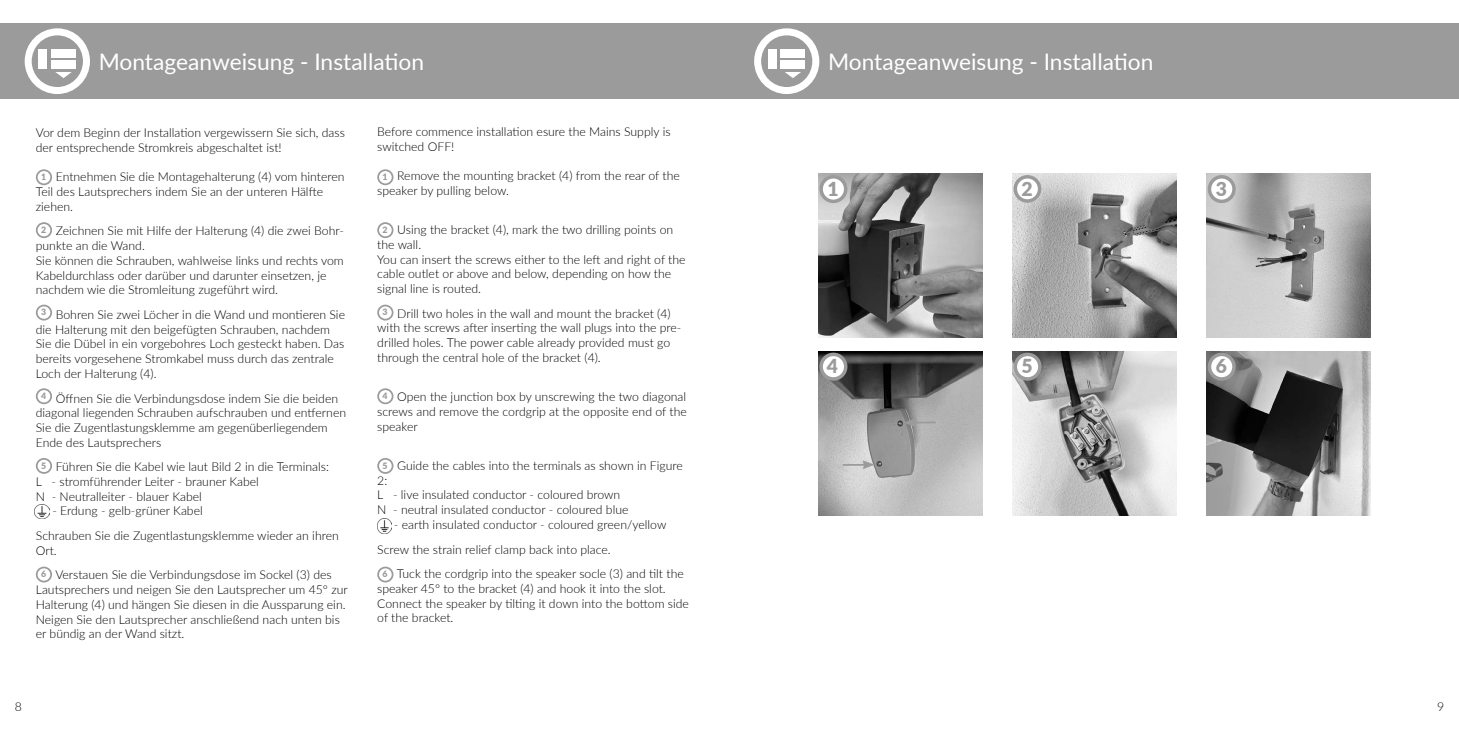
<style>
.page{position:relative;width:1459px;height:730px;background:#fff}
.page>*{position:absolute;margin:0;border:0;box-sizing:border-box;transform-origin:0 0}
.t1{font:22.75px "Lato";color:#fff}
.t2{font:900 19.25px "Lato";color:#9b9b9b}
.t3{font:300 12.25px/14.7px "Lato";color:#000}
.t4{font:900 8.75px "Lato";color:#9b9b9b}
</style>
<div class="page">
<div style="left:0;top:24px;width:1458px;height:75px;background:#9b9b9b"></div>
<div style="left:25px;top:28px;width:65px;height:66px;border:7px solid #fff;border-radius:50%"></div>
<div style="left:51px;top:49px;width:25px;height:8px;background:#fff"></div>
<div style="left:39px;top:49px;width:8px;height:20px;background:#fff"></div>
<svg style="left:55px;top:72px;width:17px;height:6px"></svg>
<div style="left:51px;top:61px;width:25px;height:8px;background:#fff"></div>
<img style="left:377px;top:518px;width:15px;height:15px">
<img style="left:35px;top:504px;width:14px;height:14px">
<div style="left:754px;top:28px;width:65px;height:66px;border:7px solid #fff;border-radius:50%"></div>
<div style="left:780px;top:49px;width:25px;height:8px;background:#fff"></div>
<div style="left:768px;top:49px;width:8px;height:20px;background:#fff"></div>
<svg style="left:785px;top:72px;width:16px;height:6px"></svg>
<div style="left:780px;top:61px;width:25px;height:8px;background:#fff"></div>
<img style="left:1012px;top:351px;width:164px;height:164px">
<img style="left:1206px;top:174px;width:164px;height:163px">
<img style="left:1012px;top:174px;width:164px;height:163px">
<img style="left:818px;top:174px;width:164px;height:163px">
<img style="left:818px;top:351px;width:164px;height:164px">
<img style="left:1206px;top:351px;width:164px;height:164px">
<div style="left:821px;top:177px;width:24px;height:24px;background:#fff;border-radius:50%"></div>
<div style="left:819px;top:175px;width:28px;height:28px;border:4px solid #9b9b9b;border-radius:50%"></div>
<div style="left:1015px;top:177px;width:24px;height:24px;background:#fff;border-radius:50%"></div>
<div style="left:1013px;top:175px;width:28px;height:28px;border:4px solid #9b9b9b;border-radius:50%"></div>
<div style="left:1209px;top:177px;width:25px;height:24px;background:#fff;border-radius:50%"></div>
<div style="left:1207px;top:175px;width:28px;height:28px;border:4px solid #9b9b9b;border-radius:50%"></div>
<div style="left:821px;top:354px;width:24px;height:25px;background:#fff;border-radius:50%"></div>
<div style="left:819px;top:352px;width:28px;height:28px;border:4px solid #9b9b9b;border-radius:50%"></div>
<div style="left:1015px;top:354px;width:24px;height:25px;background:#fff;border-radius:50%"></div>
<div style="left:1013px;top:352px;width:28px;height:28px;border:4px solid #9b9b9b;border-radius:50%"></div>
<div style="left:1209px;top:354px;width:25px;height:25px;background:#fff;border-radius:50%"></div>
<div style="left:1207px;top:352px;width:28px;height:28px;border:4px solid #9b9b9b;border-radius:50%"></div>
<hr style="left:913px;top:421px;width:22px;height:2px;background:#9b9b9b">
<svg style="left:903px;top:418px;width:13px;height:9px"></svg>
<hr style="left:843px;top:463px;width:22px;height:2px;background:#9b9b9b">
<svg style="left:862px;top:460px;width:12px;height:9px"></svg>
<div style="left:36px;top:169px;width:16px;height:16px;border:2px solid #9b9b9b;border-radius:50%"></div>
<div style="left:36px;top:222px;width:16px;height:16px;border:2px solid #9b9b9b;border-radius:50%"></div>
<div style="left:36px;top:304px;width:16px;height:16px;border:2px solid #9b9b9b;border-radius:50%"></div>
<div style="left:36px;top:388px;width:16px;height:16px;border:2px solid #9b9b9b;border-radius:50%"></div>
<div style="left:36px;top:457px;width:16px;height:16px;border:2px solid #9b9b9b;border-radius:50%"></div>
<div style="left:36px;top:566px;width:16px;height:16px;border:2px solid #9b9b9b;border-radius:50%"></div>
<div style="left:377px;top:169px;width:16px;height:16px;border:2px solid #9b9b9b;border-radius:50%"></div>
<div style="left:377px;top:222px;width:16px;height:16px;border:2px solid #9b9b9b;border-radius:50%"></div>
<div style="left:377px;top:304px;width:16px;height:16px;border:2px solid #9b9b9b;border-radius:50%"></div>
<div style="left:377px;top:388px;width:16px;height:16px;border:2px solid #9b9b9b;border-radius:50%"></div>
<div style="left:377px;top:457px;width:16px;height:16px;border:2px solid #9b9b9b;border-radius:50%"></div>
<div style="left:377px;top:566px;width:16px;height:16px;border:2px solid #9b9b9b;border-radius:50%"></div>
<h1 class="t1" style="left:99px;top:45px;width:327px">Montageanweisung - Installation</h1>
<p class="t3" style="left:36px;top:125px;width:310px">Vor dem Beginn der Installation vergewissern Sie sich, dass der entsprechende Stromkreis abgeschaltet ist!</p>
<p class="t3" style="left:36px;top:169px;width:310px;text-indent:20px">Entnehmen Sie die Montagehalterung (4) vom hinteren<br>Teil des Lautsprechers indem Sie an der unteren Hälfte ziehen.</p>
<p class="t3" style="left:36px;top:223px;width:309px;text-indent:20px">Zeichnen Sie mit Hilfe der Halterung (4) die zwei Bohr&shy;punkte an die Wand.<br>Sie können die Schrauben, wahlweise links und rechts vom Kabeldurchlass oder darüber und darunter einsetzen, je nachdem wie die Stromleitung zugeführt wird.</p>
<p class="t3" style="left:36px;top:306px;width:311px;text-indent:20px">Bohren Sie zwei Löcher in die Wand und montieren Sie die Halterung mit den beigefügten Schrauben, nachdem Sie die Dübel in ein vorgebohres Loch gesteckt haben. Das bereits vorgesehene Stromkabel muss durch das zentrale Loch der Halterung (4).</p>
<p class="t3" style="left:36px;top:390px;width:312px;text-indent:20px">Öffnen Sie die Verbindungsdose indem Sie die beiden diagonal liegenden Schrauben aufschrauben und entfernen Sie die Zugentlastungsklemme am gegenüberliegendem Ende des Lautsprechers</p>
<p class="t3" style="left:36px;top:459px;width:295px;text-indent:20px">Führen Sie die Kabel wie laut Bild 2 in die Terminals:<br>L - stromführender Leiter - brauner Kabel<br>N - Neutralleiter - blauer Kabel</p>
<p class="t3" style="left:36px;top:498px;width:304px;line-height:24.7px;text-indent:17px">- Erdung - gelb-grüner Kabel<br>Schrauben Sie die Zugentlastungsklemme wieder an ihren</p>
<p class="t3" style="left:55px;top:537px;width:278px;line-height:24.7px;text-indent:-20px">Ort.<br>Verstauen Sie die Verbindungsdose im Sockel (3) des</p>
<p class="t3" style="left:36px;top:581px;width:313px">Lautsprechers und neigen Sie den Lautsprecher um 45° zur Halterung (4) und hängen Sie diesen in die Aussparung ein.<br>Neigen Sie den Lautsprecher anschließend nach unten bis er bündig an der Wand sitzt.</p>
<p class="t4" style="left:41px;top:170px;width:7px">1</p>
<p class="t4" style="left:41px;top:223px;width:7px">2</p>
<p class="t4" style="left:41px;top:305px;width:7px">3</p>
<p class="t4" style="left:41px;top:389px;width:7px">4</p>
<p class="t4" style="left:41px;top:458px;width:7px">5</p>
<p class="t4" style="left:41px;top:567px;width:7px">6</p>
<p class="t3" style="left:377px;top:124px;width:295px">Before commence installation esure the Mains Supply is switched OFF!</p>
<p class="t3" style="left:377px;top:168px;width:304px;text-indent:20px">Remove the mounting bracket (4) from the rear of the speaker by pulling below.</p>
<p class="t3" style="left:377px;top:222px;width:310px;text-indent:20px">Using the bracket (4), mark the two drilling points on the wall.<br>You can insert the screws either to the left and right of the cable outlet or above and below, depending on how the signal line is routed.</p>
<p class="t3" style="left:377px;top:305px;width:306px;text-indent:20px">Drill two holes in the wall and mount the bracket (4) with the screws after inserting the wall plugs into the pre&shy;drilled holes. The power cable already provided must go through the central hole of the bracket (4).</p>
<p class="t3" style="left:377px;top:389px;width:311px;text-align:justify;text-indent:20px">Open the junction box by unscrewing the two diagonal screws and remove the cordgrip at the opposite end of the speaker</p>
<p class="t3" style="left:397px;top:457px;width:287px">Guide the cables into the terminals as shown in Figure</p>
<p class="t3" style="left:377px;top:472px;width:253px">2:<br>L - live insulated conductor - coloured brown<br>N - neutral insulated conductor - coloured blue</p>
<p class="t3" style="left:377px;top:511px;width:290px;line-height:24.7px;text-indent:17px">- earth insulated conductor - coloured green/yellow<br>Screw the strain relief clamp back into place.</p>
<p class="t3" style="left:377px;top:565px;width:313px;text-indent:20px">Tuck the cordgrip into the speaker socle (3) and tilt the speaker 45° to the bracket (4) and hook it into the slot.<br>Connect the speaker by tilting it down into the bottom side of the bracket.</p>
<p class="t4" style="left:382px;top:170px;width:7px">1</p>
<p class="t4" style="left:382px;top:223px;width:7px">2</p>
<p class="t4" style="left:382px;top:305px;width:7px">3</p>
<p class="t4" style="left:382px;top:389px;width:7px">4</p>
<p class="t4" style="left:382px;top:458px;width:7px">5</p>
<p class="t4" style="left:382px;top:567px;width:7px">6</p>
<p class="t3" style="left:15px;top:698px;width:9px">8</p>
<h1 class="t1" style="left:828px;top:45px;width:327px">Montageanweisung - Installation</h1>
<h2 class="t2" style="left:827px;top:174px;width:13px">1</h2>
<h2 class="t2" style="left:1021px;top:174px;width:13px">2</h2>
<h2 class="t2" style="left:1215px;top:174px;width:13px">3</h2>
<h2 class="t2" style="left:827px;top:351px;width:13px">4</h2>
<h2 class="t2" style="left:1021px;top:351px;width:13px">5</h2>
<h2 class="t2" style="left:1215px;top:351px;width:13px">6</h2>
<p class="t3" style="left:1436px;top:698px;width:9px">9</p>
</div>
